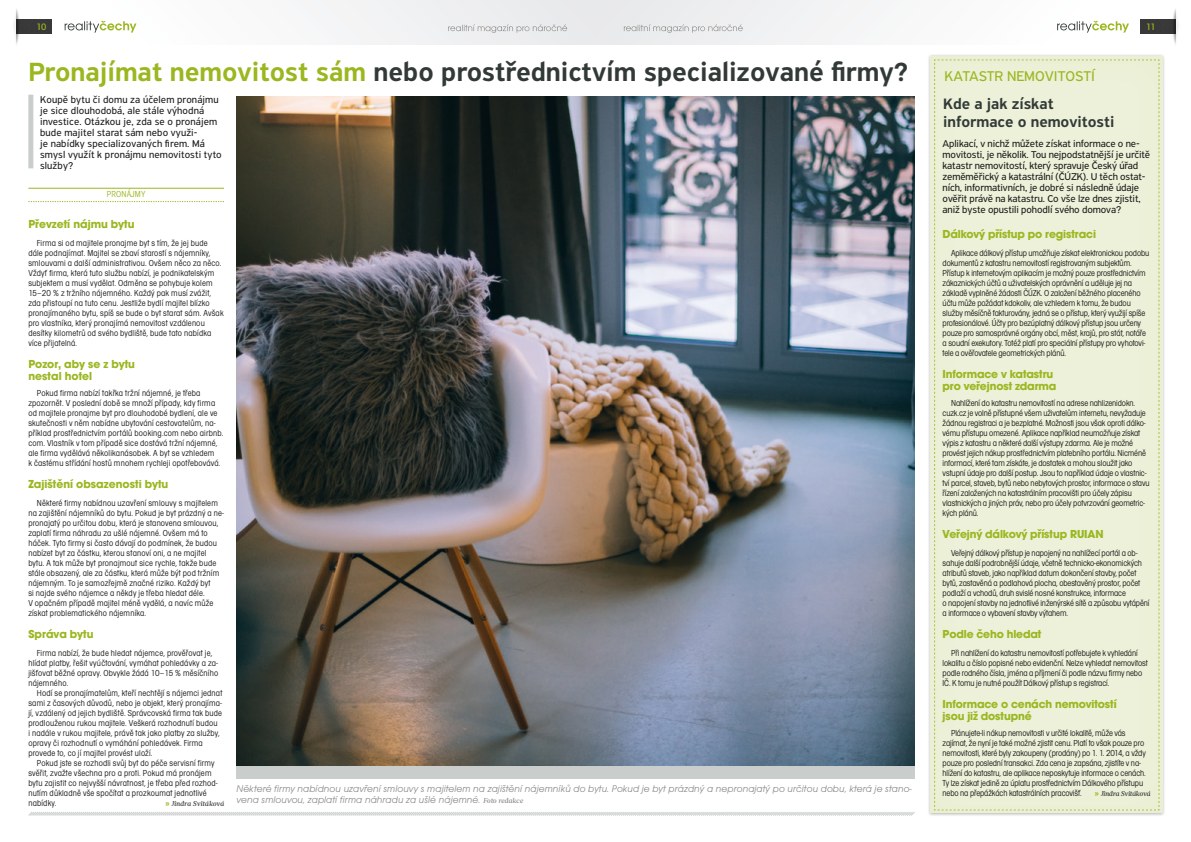
<style>
.page{position:relative;width:1191px;height:842px;background:#fff}
.page>*{position:absolute;margin:0;border:0;box-sizing:border-box;transform-origin:0 0}
.t1{font:500 28px "PF Highway Sans Pro";color:#323a37}
.t2{font:500 16px/18px "PF Highway Sans Pro";color:#323a37}
.t3{font:15px "PF Highway Sans Pro";color:#9ab720}
.t4{font:700 12px/12px "Avant Gar Got Itc TOT";letter-spacing:-.01em;color:#9ab720}
.t5{font:10.5px/11px "PF Highway Sans Pro";letter-spacing:-.01em;color:#1d1d1b}
.t6{font:10.5px/11px "PF Highway Sans Pro";letter-spacing:.01em;color:#1d1d1b}
.t7{font:10px/11px "Avant Gar Got Itc TOT Boo Obl";letter-spacing:.01em;color:#8a8a89}
.t8{font:9.6px "Avant Gar Got Itc TOT Med Con";color:#9ab720;scale:1.08 1}
.t9{font:9px/10px "Avant Gar Got Itc TOT Boo Con";letter-spacing:-.01em;color:#1d1d1b}
.t10{font:9px/10px "Avant Gar Got Itc TOT Boo Con";letter-spacing:.02em;color:#1d1d1b}
.t11{font:9px "Avant Gar Got Itc TOT Boo Con";letter-spacing:.015em;color:#9ab720}
.t12{font:italic 500 7px "Glosa Text";letter-spacing:.01em;color:#323a37}
.t13{font:italic 500 7px "Glosa Text";letter-spacing:-.01em;color:#323a37}
.s1{color:#9ab720}
.s2{font-family:"Vista Sans Bold CE";font-weight:400;font-style:normal;font-size:8px;color:#9ab720}
.s3{font-family:"Glosa Text";font-weight:500;font-style:italic;font-size:7px}
</style>
<div class="page">
<svg style="left:28px;top:812px;width:887px;height:4px"></svg>
<div style="left:110px;top:0;width:485px;height:44px;background:#f4f4f5"></div>
<div style="left:595px;top:0;width:485px;height:44px;background:#f4f4f5"></div>
<img style="left:26px;top:20px;width:26px;height:14px">
<img style="left:1141px;top:20px;width:25px;height:14px">
<img style="left:16px;top:9px;width:10px;height:36px">
<img style="left:1166px;top:9px;width:10px;height:36px">
<img style="left:14px;top:10px;width:3px;height:31px">
<img style="left:1175px;top:10px;width:3px;height:31px">
<svg style="left:448px;top:24px;width:119px;height:9px"></svg>
<svg style="left:624px;top:24px;width:118px;height:9px"></svg>
<svg style="left:65px;top:21px;width:71px;height:12px"></svg>
<svg style="left:1057px;top:21px;width:72px;height:12px"></svg>
<img style="left:236px;top:96px;width:678px;height:669px">
<hr style="left:28px;top:188px;width:196px;height:1px;background:#9ab720">
<svg style="left:28px;top:201px;width:196px;height:1px"></svg>
<div style="left:28px;top:95px;width:5px;height:73px;background:#c9cdcc"></div>
<div style="left:927px;top:53px;width:238px;height:763px;background:#1d1d1b;opacity:.35"></div>
<div style="left:930px;top:55px;width:234px;height:759px;background:#9ab720;opacity:.05"></div>
<div style="left:934px;top:59px;width:225px;height:751px;background:#edf1d9"></div>
<p class="t8" style="left:37px;top:21px;width:11px">10</p>
<p class="t8" style="left:1146px;top:21px;width:10px">11</p>
<h1 class="t1" style="left:28px;top:55px;width:881px"><span class="s1">Pronajímat nemovitost sám</span> nebo prostřednictvím specializované firmy?</h1>
<p class="t6" style="left:40px;top:94px;width:183px">Koupě bytu či domu za účelem pronájmu je sice dlouhodobá, ale stále výhodná investice. Otázkou je, zda se o pronájem bude majitel starat sám nebo využi-<br>je nabídky specializovaných firem. Má smysl využít k pronájmu nemovitosti tyto služby?</p>
<p class="t11" style="left:107px;top:189px;width:40px">PRONÁJMY</p>
<h3 class="t4" style="left:28px;top:218px;width:108px">Převzetí nájmu bytu</h3>
<p class="t10" style="left:28px;top:238px;width:197px;text-indent:9px">Firma si od majitele pronajme byt s tím, že jej bude dále podnajímat. Majitel se zbaví starostí s nájemníky, smlouvami a další administrativou. Ovšem něco za něco.<br>Vždyť firma, která tuto službu nabízí, je podnikatelským subjektem a musí vydělat. Odměna se pohybuje kolem 15–20 % z tržního nájemného. Každý pak musí zvážit, zda přistoupí na tuto cenu. Jestliže bydlí majitel blízko pronajímaného bytu, spíš se bude o byt starat sám. Avšak pro vlastníka, který pronajímá nemovitost vzdálenou desítky kilometrů od svého bydliště, bude tato nabídka více přijatelná.</p>
<h3 class="t4" style="left:28px;top:358px;width:108px">Pozor, aby se z bytu nestal hotel</h3>
<p class="t10" style="left:28px;top:388px;width:196px;text-indent:9px">Pokud firma nabízí takřka tržní nájemné, je třeba zpozornět. V poslední době se množí případy, kdy firma od majitele pronajme byt pro dlouhodobé bydlení, ale ve skutečnosti v něm nabídne ubytování cestovatelům, na&shy;příklad prostřednictvím portálů booking.com nebo airbnb. com. Vlastník v tom případě sice dostává tržní nájemné, ale firma vydělává několikanásobek. A byt se vzhledem<br>k častému střídání hostů mnohem rychleji opotřebovává.</p>
<h3 class="t4" style="left:28px;top:478px;width:141px">Zajištění obsazenosti bytu</h3>
<p class="t10" style="left:28px;top:498px;width:197px;text-indent:9px">Některé firmy nabídnou uzavření smlouvy s majitelem na zajištění nájemníků do bytu. Pokud je byt prázdný a ne&shy;pronajatý po určitou dobu, která je stanovena smlouvou, zaplatí firma náhradu za ušlé nájemné. Ovšem má to háček. Tyto firmy si často dávají do podmínek, že budou nabízet byt za částku, kterou stanoví oni, a ne majitel bytu. A tak může byt pronajmout sice rychle, takže bude stále obsazený, ale za částku, která může být pod tržním nájemným. To je samozřejmě značné riziko. Každý byt<br>si najde svého nájemce a někdy je třeba hledat déle.<br>V opačném případě majitel méně vydělá, a navíc může získat problematického nájemníka.</p>
<h3 class="t4" style="left:28px;top:628px;width:67px">Správa bytu</h3>
<p class="t10" style="left:28px;top:648px;width:191px;text-indent:9px">Firma nabízí, že bude hledat nájemce, prověřovat je, hlídat platby, řešit vyúčtování, vymáhat pohledávky a za&shy;jišťovat běžné opravy. Obvykle žádá 10–15 % měsíčního nájemného.</p>
<p class="t10" style="left:28px;top:688px;width:195px;text-indent:9px">Hodí se pronajímatelům, kteří nechtějí s nájemci jednat sami z časových důvodů, nebo je objekt, který pronajíma&shy;jí, vzdálený od jejich bydliště. Správcovská firma tak bude prodlouženou rukou majitele. Veškerá rozhodnutí budou<br>i nadále v rukou majitele, právě tak jako platby za služby, opravy či rozhodnutí o vymáhání pohledávek. Firma provede to, co jí majitel provést uloží.</p>
<p class="t10" style="left:28px;top:758px;width:191px;text-indent:9px">Pokud jste se rozhodli svůj byt do péče servisní firmy svěřit, zvažte všechna pro a proti. Pokud má pronájem bytu zajistit co nejvyšší návratnost, je třeba před rozhod&shy;nutím důkladně vše spočítat a prozkoumat jednotlivé nabídky.</p>
<p class="t12" style="left:165px;top:799px;width:60px"><span class="s2">»</span> Jindra Svitáková</p>
<p class="t7" style="left:236px;top:783px;width:677px">Některé firmy nabídnou uzavření smlouvy s majitelem na zajištění nájemníků do bytu. Pokud je byt prázdný a nepronajatý po určitou dobu, která je stano&shy;vena smlouvou, zaplatí firma náhradu za ušlé nájemné. <span class="s3">Foto redakce</span></p>
<h3 class="t3" style="left:944px;top:67px;width:152px">KATASTR NEMOVITOSTÍ</h3>
<h2 class="t2" style="left:943px;top:95px;width:173px">Kde a jak získat informace o nemovitosti</h2>
<p class="t5" style="left:942px;top:138px;width:209px">Aplikací, v nichž můžete získat informace o ne&shy;movitosti, je několik. Tou nejpodstatnější je určitě katastr nemovitostí, který spravuje Český úřad zeměměřický a katastrální (ČÚZK). U těch ostat&shy;ních, informativních, je dobré si následně údaje ověřit právě na katastru. Co vše lze dnes zjistit, aniž byste opustili pohodlí svého domova?</p>
<h3 class="t4" style="left:942px;top:228px;width:155px">Dálkový přístup po registraci</h3>
<p class="t9" style="left:942px;top:248px;width:208px;text-indent:9px">Aplikace dálkový přístup umožňuje získat elektronickou podobu dokumentů z katastru nemovitostí registrovaným subjektům.<br>Přístup k internetovým aplikacím je možný pouze prostřednictvím zákaznických účtů a uživatelských oprávnění a uděluje jej na základě vyplněné žádosti ČÚZK. O založení běžného placeného účtu může požádat kdokoliv, ale vzhledem k tomu, že budou služby měsíčně fakturovány, jedná se o přístup, který využijí spíše profesionálové. Účty pro bezúplatný dálkový přístup jsou určeny pouze pro samosprávné orgány obcí, měst, krajů, pro stát, notáře a soudní exekutory. Totéž platí pro speciální přístupy pro vyhotovi&shy;tele a ověřovatele geometrických plánů.</p>
<h3 class="t4" style="left:942px;top:368px;width:115px">Informace v katastru pro veřejnost zdarma</h3>
<p class="t9" style="left:942px;top:398px;width:209px;text-indent:9px">Nahlížení do katastru nemovitostí na adrese nahlizenidokn. cuzk.cz je volně přístupné všem uživatelům internetu, nevyžaduje žádnou registraci a je bezplatné. Možnosti jsou však oproti dálko&shy;vému přístupu omezené. Aplikace například neumožňuje získat výpis z katastru a některé další výstupy zdarma. Ale je možné provést jejich nákup prostřednictvím platebního portálu. Nicméně informací, které tam získáte, je dostatek a mohou sloužit jako vstupní údaje pro další postup. Jsou to například údaje o vlastnic&shy;tví parcel, staveb, bytů nebo nebytových prostor, informace o stavu řízení založených na katastrálním pracovišti pro účely zápisu vlastnických a jiných práv, nebo pro účely potvrzování geometric&shy;kých plánů.</p>
<h3 class="t4" style="left:942px;top:528px;width:162px">Veřejný dálkový přístup RUIAN</h3>
<p class="t9" style="left:942px;top:548px;width:208px;text-indent:9px">Veřejný dálkový přístup je napojený na nahlížecí portál a ob&shy;sahuje další podrobnější údaje, včetně technicko-ekonomických atributů staveb, jako například datum dokončení stavby, počet bytů, zastavěná a podlahová plocha, obestavěný prostor, počet podlaží a vchodů, druh svislé nosné konstrukce, informace<br>o napojení stavby na jednotlivé inženýrské sítě a způsobu vytápění a informace o vybavení stavby výtahem.</p>
<h3 class="t4" style="left:942px;top:628px;width:100px">Podle čeho hledat</h3>
<p class="t9" style="left:942px;top:648px;width:207px;text-indent:9px">Při nahlížení do katastru nemovitostí potřebujete k vyhledání lokalitu a číslo popisné nebo evidenční. Nelze vyhledat nemovitost podle rodného čísla, jména a příjmení či podle názvu firmy nebo IČ. K tomu je nutné použít Dálkový přístup s registrací.</p>
<h3 class="t4" style="left:942px;top:698px;width:176px">Informace o cenách nemovitostí jsou již dostupné</h3>
<p class="t9" style="left:942px;top:728px;width:205px;text-indent:9px">Plánujete-li nákup nemovitosti v určité lokalitě, může vás zajímat, že nyní je také možné zjistit cenu. Platí to však pouze pro nemovitosti, které byly zakoupeny (prodány) po 1. 1. 2014, a vždy pouze pro poslední transakci. Zda cena je zapsána, zjistíte v na&shy;hlížení do katastru, ale aplikace neposkytuje informace o cenách.<br>Ty lze získat jedině za úplatu prostřednictvím Dálkového přístupu nebo na přepážkách katastrálních pracovišť.</p>
<p class="t13" style="left:1094px;top:789px;width:57px"><span class="s2">»</span> Jindra Svitáková</p>
</div>
